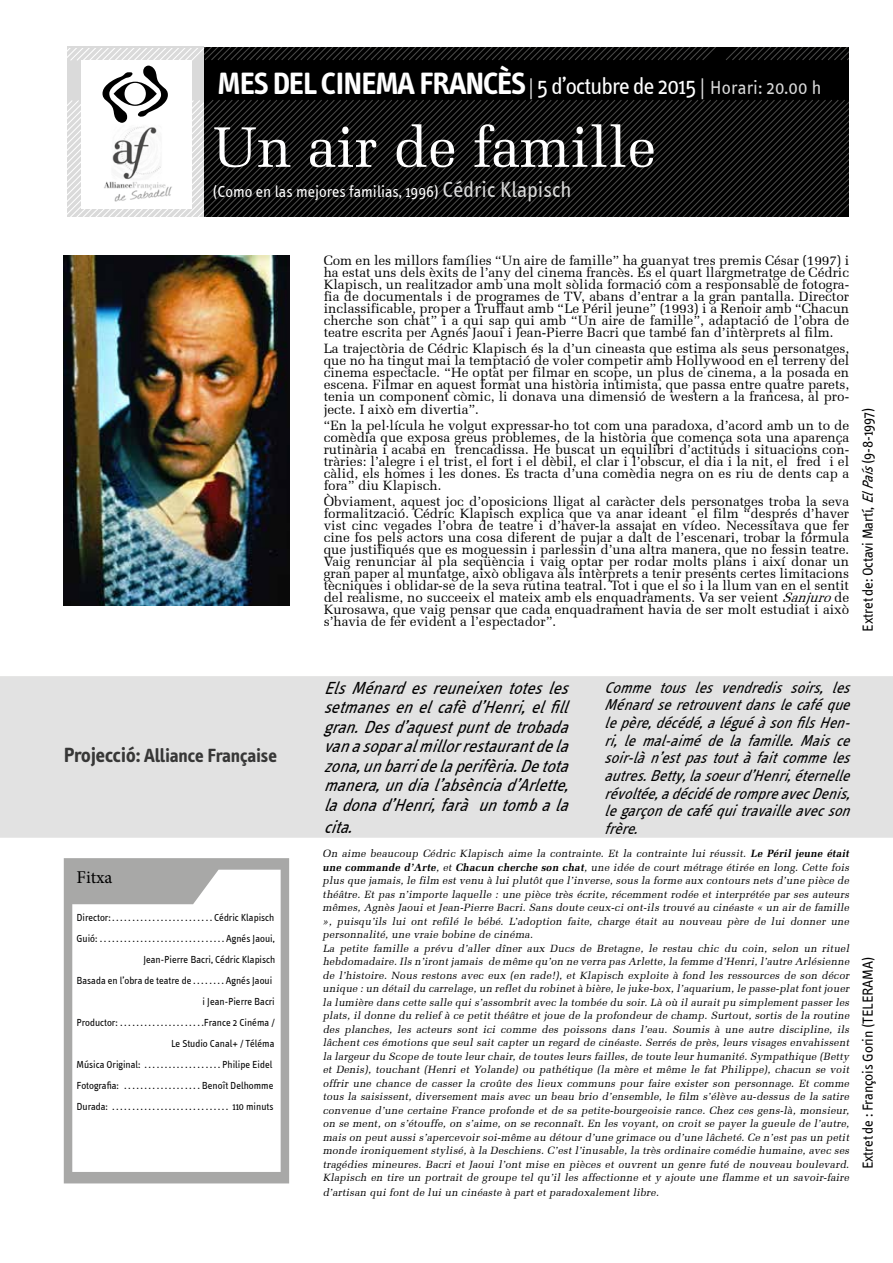
<style>
.page{position:relative;width:893px;height:1263px;background:#fff}
.page>*{position:absolute;margin:0;border:0;box-sizing:border-box;transform-origin:0 0}
.t1{font:57px "Melior";color:#fff}
.t2{font:700 31.5px "Info Text";letter-spacing:-.03em;color:#fff}
.t3{font:700 19.5px "Info Text";letter-spacing:-.01em;color:#000}
.t4{font:italic 18px/19.5px "Info Text";color:#000;text-align:justify}
.t5{font:18px "Minion Pro";color:#000}
.t6{font:16.5px "Info Text";color:#fff}
.t7{font:italic 16.2px/17.7px "Info Text";color:#000;text-align:justify}
.t8{font:15px "Info Text";letter-spacing:-.01em;color:#000}
.t9{font:13.5px/12px "Melior";color:#000;text-align:justify}
.t10{font:italic 10.5px/13.5px "Melior";letter-spacing:.02em;color:#000}
.t11{font:10.5px/21px "Info Text";color:#000;text-align:right}
.s1{font-weight:400;font-size:21px;color:#dadada}
.s2{font-weight:400;font-size:24px}
.s3{font-weight:400;font-size:19.5px;color:#dadada}
.s4{font-size:22.5px;color:#dadada}
.s5{font-size:21px}
.s6{font-style:italic}
.s7{font-weight:700}
</style>
<div class="page">
<svg style="left:67px;top:48px;width:781px;height:169px;background:#2b2b2a"></svg>
<img style="left:102px;top:124px;width:71px;height:78px">
<div style="left:0;top:676px;width:893px;height:162px;background:#e2e2e2"></div>
<img style="left:64px;top:255px;width:225px;height:351px">
<svg style="left:64px;top:858px;width:225px;height:325px"></svg>
<h2 class="t2" style="left:218px;top:65px;width:605px">MES DEL CINEMA FRANCÈS<span class="s1">|</span> <span class="s2">5 d’octubre de 2015</span> <span class="s1">|</span> <span class="s3">Horari: 20.00 h</span></h2>
<h1 class="t1" style="left:213px;top:114px;width:445px">Un air de famille</h1>
<h3 class="t6" style="left:213px;top:182px;width:360px">(Como en las mejores familias, 1996) <span class="s4">Cédric Klapisch</span></h3>
<h3 class="t3" style="left:64px;top:744px;width:215px"><span class="s5">Projecció:</span> Alliance Française</h3>
<h3 class="t5" style="left:77px;top:865px;width:38px">Fitxa</h3>
<p class="t11" style="left:77px;top:907px;width:200px">Director: . . . . . . . . . . . . . . . . . . . . . . . . Cédric Klapisch Guió: ............................... Agnés Jaoui, Jean-Pierre Bacri, Cédric Klapisch<br>Basada en l’obra de teatre de . . . . . . . . Agnés Jaoui i Jean-Pierre Bacri<br>Productor: .....................France 2 Cinéma / Le Studio Canal+ / Téléma<br>Música Original: . . . . . . . . . . . . . . . . . . Philipe Eidel Fotografia: . . . . . . . . . . . . . . . . . . Benoît Delhomme Durada: . . . . . . . . . . . . . . . . . . . . . . . . . . . . 110 minuts</p>
<p class="t9" style="left:324px;top:255px;width:527px">Com en les millors famílies “Un aire de famille” ha guanyat tres premis César (1997) i ha estat uns dels èxits de l’any del cinema francès. És el quart llargmetratge de Cédric Klapisch, un realitzador amb una molt sòlida formació com a responsable de fotogra&shy;fia de documentals i de programes de TV, abans d’entrar a la gran pantalla. Director inclassificable, proper a Truffaut amb “Le Péril jeune” (1993) i a Renoir amb “Chacun cherche son chat” i a qui sap qui amb “Un aire de famille”, adaptació de l’obra de teatre escrita per Agnés Jaoui i Jean-Pierre Bacri que també fan d’intèrprets al film.</p>
<p class="t9" style="left:324px;top:343px;width:527px">La trajectòria de Cédric Klapisch és la d’un cineasta que estima als seus personatges, que no ha tingut mai la temptació de voler competir amb Hollywood en el terreny del cinema espectacle. “He optat per filmar en scope, un plus de cinema, a la posada en escena. Filmar en aquest format una història intimista, que passa entre quatre parets, tenia un component còmic, li donava una dimensió de western a la francesa, al pro&shy;jecte. I això em divertia”.</p>
<p class="t9" style="left:324px;top:419px;width:527px">“En la pel·lícula he volgut expressar-ho tot com una paradoxa, d’acord amb un to de comèdia que exposa greus problemes, de la història que comença sota una aparença rutinària i acaba en trencadissa. He buscat un equilibri d’actituds i situacions con&shy;tràries: l’alegre i el trist, el fort i el dèbil, el clar i l’obscur, el dia i la nit, el fred i el càlid, els homes i les dones. Es tracta d’una comèdia negra on es riu de dents cap a fora” diu Klapisch.</p>
<p class="t9" style="left:324px;top:495px;width:527px">Òbviament, aquest joc d’oposicions lligat al caràcter dels personatges troba la seva formalització. Cédric Klapisch explica que va anar ideant el film “després d’haver vist cinc vegades l’obra de teatre i d’haver-la assajat en vídeo. Necessitava que fer cine fos pels actors una cosa diferent de pujar a dalt de l’escenari, trobar la fórmula que justifiqués que es moguessin i parlessin d’una altra manera, que no fessin teatre.<br>Vaig renunciar al pla seqüència i vaig optar per rodar molts plans i així donar un gran paper al muntatge, això obligava als intèrprets a tenir presents certes limitacions tècniques i oblidar-se de la seva rutina teatral. Tot i que el so i la llum van en el sentit del realisme, no succeeix el mateix amb els enquadraments. Va ser veient <span class="s6">Sanjuro</span>de Kurosawa, que vaig pensar que cada enquadrament havia de ser molt estudiat i això s’havia de fer evident a l’espectador”.</p>
<h3 class="t8" style="left:859px;top:631px;width:225px;rotate:-90deg">Extret de: Octavi Martí, <span class="s6">ElPaís</span>(9-8-1997)</h3>
<p class="t4" style="left:324px;top:678px;width:253px">ElsMénardesreuneixentotesles setmanesenelcafèd’Henri,elfill gran. Desd’aquestpuntdetrobada vanasoparalmillorrestaurantdela zona,unbarridelaperifèria. Detota manera,undial’absènciad’Arlette, ladonad’Henri,farà untombala</p>
<h3 class="t4" style="left:324px;top:818px;width:33px">cita.</h3>
<p class="t7" style="left:604px;top:678px;width:253px">Comme tous les vendredis soirs, les Ménardseretrouventdanslecaféque lepère,décédé,aléguéàsonfilsHen&shy;ri,lemal-aimédelafamille. Maisce soir-làn’estpastoutàfaitcommeles autres. Betty,lasoeurd’Henri,éternelle révoltée,adécidéderompreavecDenis, legarçondecaféquitravailleavecson frère.</p>
<p class="t10" style="left:323px;top:847px;width:530px">On aime beaucoup Cédric Klapisch aime la contrainte. Et la contrainte lui réussit. <span class="s7">Le Péril jeune était une commande d’Arte</span>, et <span class="s7">Chacun cherche son chat</span>, une idée de court métrage étirée en long. Cette fois plus que jamais, le film est venu à lui plutôt que l’inverse, sous la forme aux contours nets d’une pièce de théâtre. Et pas n’importe laquelle : une pièce très écrite, récemment rodée et interprétée par ses auteurs mêmes, Agnès Jaoui et Jean-Pierre Bacri. Sans doute ceux-ci ont-ils trouvé au cinéaste « un air de famille », puisqu’ils lui ont refilé le bébé. L’adoption faite, charge était au nouveau père de lui donner une personnalité, une vraie bobine de cinéma.<br>La petite famille a prévu d’aller dîner aux Ducs de Bretagne, le restau chic du coin, selon un rituel hebdomadaire.Ils n’iront jamais de même qu’on ne verra pas Arlette,la femme d’Henri,l’autre Arlésienne de l’histoire. Nous restons avec eux (en rade!), et Klapisch exploite à fond les ressources de son décor unique :un détail du carrelage,un reflet du robinet à bière,le juke-box,l’aquarium,le passe-plat font j ouer la lumière dans cette salle qui s’assombrit avec la tombée du soir. Là où il aurait pu simplement passer les plats, il donne du relief à ce petit théâtre et j oue de la profondeur de champ. Surtout, sortis de la routine des planches, les acteurs sont ici comme des poissons dans l’eau. Soumis à une autre discipline, ils lâchent ces émotions que seul sait capter un regard de cinéaste. Serrés de près, leurs visages envahissent la largeur du Scope de toute leur chair, de toutes leurs failles, de toute leur humanité. Sympathique (Betty et Denis), touchant (Henri et Yolande) ou pathétique (la mère et même le fat Philippe), chacun se voit offrir une chance de casser la croûte des lieux communs pour faire exister son personnage. Et comme tous la saisissent, diversement mais avec un beau brio d’ensemble, le film s’élève au-dessus de la satire convenue d’une certaine France profonde et de sa petite-bourgeoisie rance. Chez ces gens-là, monsieur, on se ment, on s’étouffe, on s’aime, on se reconnaît. En les voyant, on croit se payer la gueule de l’autre, mais on peut aussi s’apercevoir soi-même au détour d’une grimace ou d’une lâcheté. Ce n’est pas un petit monde ironiquement stylisé, à la Deschiens. C’est l’inusable, la très ordinaire comédie humaine, avec ses tragédies mineures. Bacri et Jaoui l’ont mise en pièces et ouvrent un genre futé de nouveau boulevard.<br>Klapisch en tire un portrait de groupe tel qu’il les affectionne et y aj oute une flamme et un savoir-faire</p>
<p class="t10" style="left:323px;top:1186px;width:340px">d’artisan qui font de lui un cinéaste à part et paradoxalement libre.</p>
<h3 class="t8" style="left:859px;top:1169px;width:214px;rotate:-90deg">Extret de : François Gorin (TELERAMA)</h3>
</div>
